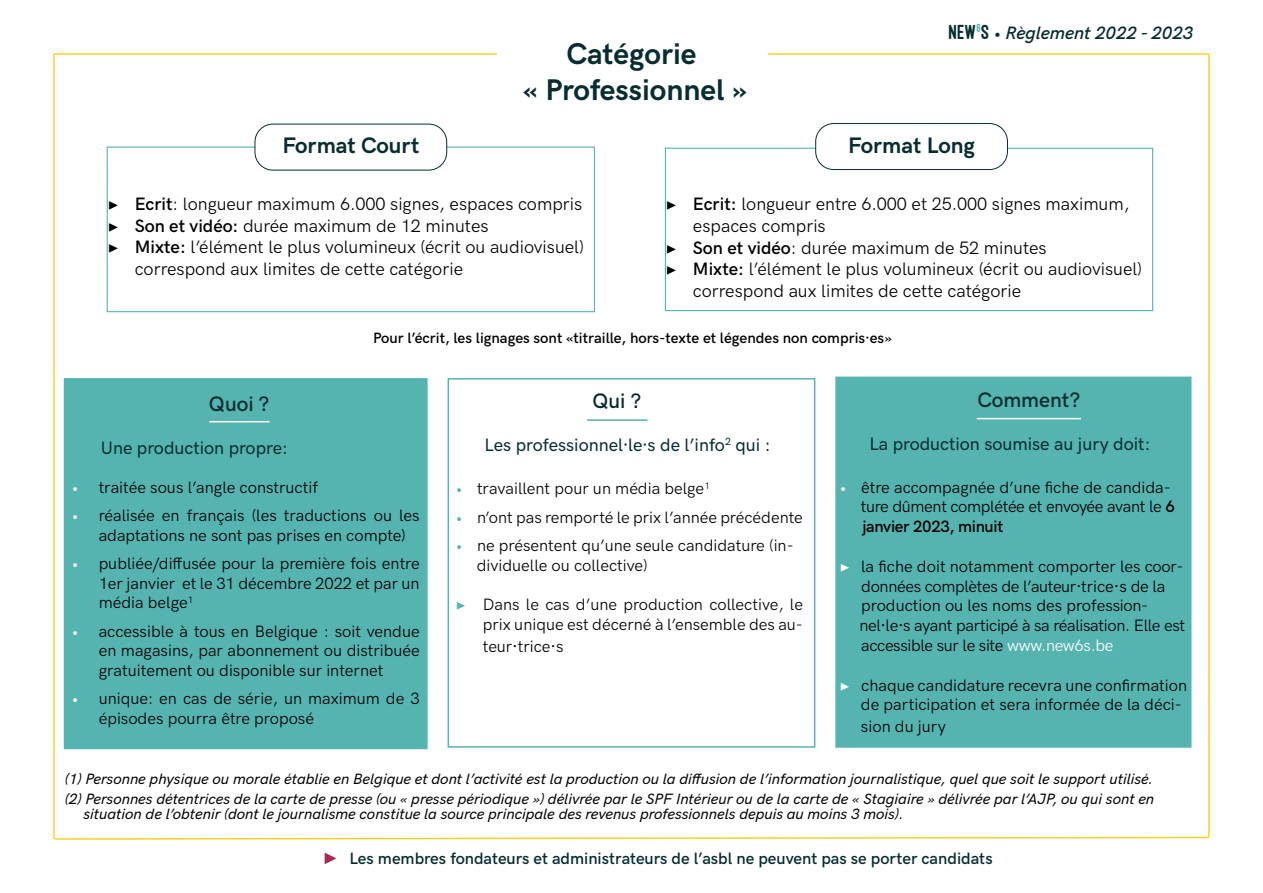
<style>
.page{position:relative;width:1263px;height:893px;background:#fff}
.page>*{position:absolute;margin:0;border:0;box-sizing:border-box;transform-origin:0 0}
.t1{font:700 30px/36px "HK Grotesk";color:#082d30;text-align:center}
.t2{font:700 22.5px "HK Grotesk";color:#082d30}
.t3{font:21px "HK Grotesk Semi Bold Legacy";color:#082d30}
.t4{font:18px "HK Grotesk";color:#000}
.t5{font:18px "HK Grotesk Medium Legacy";color:#082d30}
.t6{font:italic 600 18px "HK Grotesk";color:#082d30}
.t7{font:16.5px/19.5px "HK Grotesk Regular Legacy";color:#000}
.t8{font:16.5px/19.8px "HK Grotesk";color:#000}
.t9{font:16.5px/19.8px "HK Grotesk";letter-spacing:-.02em;color:#000}
.t10{font:600 16.5px "HK Grotesk";color:#082d30}
.t11{font:italic 500 15px/19.5px "HK Grotesk";color:#000}
.t12{font:600 15px "HK Grotesk";color:#000}
.s1{font-family:"Ostrich Sans";font-weight:800;font-style:normal;font-size:21px}
.s2{font-family:"Minion Pro"}
.s3{font-weight:600}
.s4{color:#fff}
.s5{color:#55b3b0}
.s6{font-family:"Minion Pro";color:#55b3b0}
.s7{font-family:"Minion Pro";color:#fff}
.s8{font-family:"Arial";font-weight:400;color:#a32c54}
</style>
<div class="page">
<hr style="left:54px;top:53px;width:1155px;height:2px;background:#ffce26">
<hr style="left:53px;top:54px;width:2px;height:785px;background:#ffce26">
<svg style="left:53px;top:836px;width:1156px;height:4px"></svg>
<hr style="left:1208px;top:54px;width:2px;height:783px;background:#ffce26">
<div style="left:497px;top:32px;width:270px;height:91px;background:#fff"></div>
<div style="left:448px;top:378px;width:367px;height:370px;border:2px solid #55b3b0"></div>
<div style="left:107px;top:147px;width:488px;height:165px;border:1px solid #55b3b0"></div>
<hr style="left:587px;top:419px;width:60px;height:2px;background:#55b3b0">
<div style="left:835px;top:377px;width:356px;height:371px;background:#55b3b0;border:2px solid #55b3b0"></div>
<hr style="left:977px;top:418px;width:104px;height:1px;background:#fff">
<div style="left:64px;top:378px;width:364px;height:371px;background:#55b3b0;border:2px solid #55b3b0"></div>
<hr style="left:209px;top:421px;width:61px;height:1px;background:#fff">
<div style="left:665px;top:148px;width:488px;height:163px;border:1px solid #55b3b0"></div>
<div style="left:255px;top:124px;width:192px;height:46px;background:#fff;border-radius:18px"></div>
<div style="left:255px;top:124px;width:192px;height:46px;border:1px solid #082d30;border-radius:18px"></div>
<div style="left:816px;top:124px;width:191px;height:46px;background:#fff;border-radius:18px"></div>
<div style="left:815px;top:123px;width:193px;height:47px;border:1px solid #082d30;border-radius:18px"></div>
<h1 class="t1" style="left:523px;top:33px;width:225px">Catégorie<br>« Professionnel »</h1>
<p class="t6" style="left:949px;top:19px;width:245px"><span class="s1">NEW</span><sup>6</sup><span class="s1">S</span> • Règlement 2022 - 2023</p>
<h2 class="t2" style="left:282px;top:128px;width:138px">Format Court</h2>
<h2 class="t2" style="left:848px;top:128px;width:129px">Format Long</h2>
<p class="t4" style="left:108px;top:191px;width:476px"><span class="s2">▶</span> <span class="s3">Ecrit</span>: longueur maximum 6.000 signes, espaces compris</p>
<p class="t4" style="left:108px;top:212px;width:382px"><span class="s2">▶</span> <span class="s3">Son et vidéo:</span> durée maximum de 12 minutes</p>
<p class="t4" style="left:108px;top:234px;width:478px"><span class="s2">▶</span> <span class="s3">Mixte:</span> l’élément le plus volumineux (écrit ou audiovisuel)</p>
<p class="t4" style="left:135px;top:255px;width:330px">correspond aux limites de cette catégorie</p>
<p class="t4" style="left:666px;top:191px;width:465px"><span class="s2">▶</span> <span class="s3">Ecrit:</span> longueur entre 6.000 et 25.000 signes maximum,</p>
<p class="t4" style="left:693px;top:212px;width:134px">espaces compris</p>
<p class="t4" style="left:666px;top:234px;width:382px"><span class="s2">▶</span> <span class="s3">Son et vidéo</span>: durée maximum de 52 minutes</p>
<p class="t4" style="left:666px;top:255px;width:478px"><span class="s2">▶</span> <span class="s3">Mixte:</span> l’élément le plus volumineux (écrit ou audiovisuel)</p>
<p class="t4" style="left:693px;top:277px;width:330px">correspond aux limites de cette catégorie</p>
<p class="t12" style="left:373px;top:326px;width:520px">Pour l’écrit, les lignages sont «titraille, hors-texte et légendes non compris·es»</p>
<h3 class="t3" style="left:209px;top:388px;width:62px">Quoi ?</h3>
<p class="t5" style="left:101px;top:434px;width:188px">Une production propre:</p>
<p class="t7" style="left:72px;top:476px;width:248px"><span class="s4">•</span> traitée sous l’angle constructif</p>
<p class="t7" style="left:99px;top:504px;width:322px;text-indent:-27px"><span class="s4">•</span> réalisée en français (les traductions ou les adaptations ne sont pas prises en compte)</p>
<p class="t7" style="left:99px;top:552px;width:322px;text-align:justify;text-indent:-27px"><span class="s4">•</span> publiée/diffusée pour la première fois entre 1er janvier et le 31 décembre 2022 et par un média belge<sup>1</sup></p>
<p class="t7" style="left:99px;top:620px;width:322px;text-align:justify;text-indent:-27px"><span class="s4">•</span> accessible à tous en Belgique : soit vendue en magasins, par abonnement ou distribuée gratuitement ou disponible sur internet</p>
<p class="t7" style="left:99px;top:687px;width:322px;text-indent:-27px"><span class="s4">•</span> unique: en cas de série, un maximum de 3 épisodes pourra être proposé</p>
<h3 class="t3" style="left:592px;top:385px;width:50px">Qui ?</h3>
<p class="t5" style="left:484px;top:432px;width:288px">Les professionnel·le·s de l’info<sup>2</sup> qui :</p>
<p class="t8" style="left:456px;top:477px;width:255px"><span class="s5">•</span> travaillent pour un média belge<sup>1</sup></p>
<p class="t8" style="left:456px;top:506px;width:349px"><span class="s5">•</span> n’ont pas remporté le prix l’année précédente</p>
<p class="t8" style="left:477px;top:534px;width:318px;text-indent:-21px"><span class="s5">•</span> ne présentent qu’une seule candidature (in&shy;dividuelle ou collective)</p>
<p class="t8" style="left:456px;top:593px;width:349px;text-align:right"><span class="s6">▶</span> Dans le cas d’une production collective, le prix unique est décerné à l’ensemble des au-</p>
<p class="t8" style="left:483px;top:635px;width:82px">teur·trice·s</p>
<h3 class="t3" style="left:977px;top:384px;width:104px">Comment?</h3>
<p class="t5" style="left:869px;top:431px;width:283px">La production soumise au jury doit:</p>
<p class="t9" style="left:861px;top:476px;width:316px;text-indent:-21px"><span class="s4">•</span> être accompagnée d’une fiche de candida&shy;ture dûment complétée et envoyée avant le <span class="s3">6 janvier 2023, minuit</span></p>
<p class="t9" style="left:859px;top:555px;width:327px;text-indent:-19px"><span class="s7">▶</span> la fiche doit notamment comporter les coor&shy;données complètes de l’auteur·trice·s de la production ou les noms des profession&shy;nel·le·s ayant participé à sa réalisation. Elle est accessible sur le site <span class="s4">www.new6s.be</span></p>
<p class="t8" style="left:861px;top:674px;width:328px;text-indent:-21px"><span class="s7">▶</span> chaque candidature recevra une confirmation de participation et sera informée de la déci-</p>
<p class="t8" style="left:861px;top:715px;width:86px">sion du jury</p>
<p class="t11" style="left:65px;top:768px;width:1091px">(1) Personne physique ou morale établie en Belgique et dont l’activité est la production ou la diffusion de l’information journalistique, quel que soit le support utilisé. (2) Personnes détentrices de la carte de presse (ou « presse périodique ») délivrée par le SPF Intérieur ou de la carte de « Stagiaire » délivrée par l’AJP, ou qui sont en</p>
<p class="t11" style="left:83px;top:803px;width:822px">situation de l’obtenir (dont le journalisme constitue la source principale des revenus professionnels depuis au moins 3 mois).</p>
<p class="t10" style="left:322px;top:846px;width:672px"><span class="s8">►</span> Les membres fondateurs et administrateurs de l’asbl ne peuvent pas se porter candidats</p>
</div>
